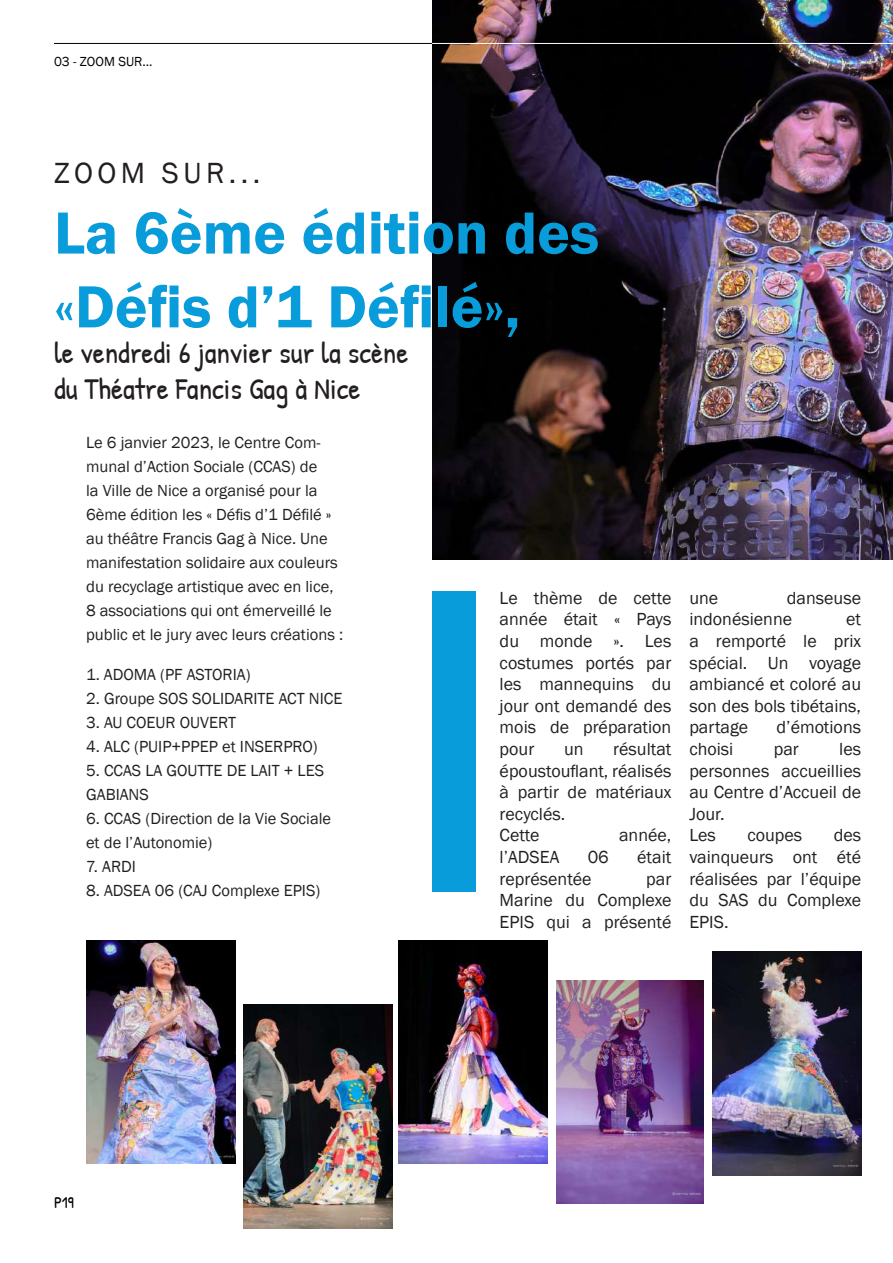
<style>
.page{position:relative;width:893px;height:1263px;background:#fff}
.page>*{position:absolute;margin:0;border:0;box-sizing:border-box;transform-origin:0 0}
.t1{font:600 61.5px/73.8px "Franklin Gothic";color:#099cda}
.t2{font:30px/36px "Patrick Hand";color:#231f20}
.t3{font:30px "Franklin Gothic";letter-spacing:.15em;color:#231f20}
.t4{font:18px/21.6px "Franklin Gothic";color:#231f20;text-align:justify}
.t5{font:16.5px/24px "Franklin Gothic";color:#231f20}
.t6{font:16.5px "Patrick Hand";color:#000}
.t7{font:13.5px "Franklin Gothic";color:#000}
</style>
<div class="page">
<hr style="left:54px;top:43px;width:839px;height:1px;background:#000">
<img style="left:432px;top:0;width:461px;height:559px">
<div style="left:432px;top:591px;width:43px;height:301px;background:#099cda"></div>
<img style="left:399px;top:940px;width:149px;height:223px">
<img style="left:712px;top:952px;width:149px;height:223px">
<img style="left:243px;top:1005px;width:149px;height:223px">
<img style="left:86px;top:940px;width:149px;height:223px">
<img style="left:556px;top:980px;width:148px;height:223px">
<hr style="left:432px;top:43px;width:461px;height:1px;background:#fff">
<p class="t7" style="left:54px;top:53px;width:100px">03 - ZOOM SUR...</p>
<h2 class="t3" style="left:54px;top:154px;width:208px">ZOOM SUR...</h2>
<h1 class="t1" style="left:54px;top:197px;width:547px">La 6ème édition des «Défis d’1 Défilé»,</h1>
<h2 class="t2" style="left:54px;top:334px;width:356px">le vendredi 6 janvier sur la scène du Théatre Fancis Gag à Nice</h2>
<p class="t5" style="left:86px;top:431px;width:259px">Le 6 janvier 2023, le Centre Com&shy;munal d’Action Sociale (CCAS) de<br>la Ville de Nice a organisé pour la 6ème édition les « Défis d’1 Défilé » au théâtre Francis Gag à Nice. Une manifestation solidaire aux couleurs du recyclage artistique avec en lice, 8 associations qui ont émerveillé le public et le jury avec leurs créations :</p>
<p class="t5" style="left:86px;top:662px;width:166px">1. ADOMA (PF ASTORIA)</p>
<p class="t5" style="left:86px;top:686px;width:258px">2. Groupe SOS SOLIDARITE ACT NICE</p>
<p class="t5" style="left:86px;top:710px;width:152px">3. AU COEUR OUVERT</p>
<p class="t5" style="left:86px;top:734px;width:233px">4. ALC (PUIP+PPEP et INSERPRO)</p>
<p class="t5" style="left:86px;top:758px;width:240px">5. CCAS LA GOUTTE DE LAIT + LES<br>GABIANS</p>
<p class="t5" style="left:86px;top:806px;width:247px">6. CCAS (Direction de la Vie Sociale et de l’Autonomie)</p>
<p class="t5" style="left:86px;top:854px;width:51px">7. ARDI</p>
<p class="t5" style="left:86px;top:878px;width:236px">8. ADSEA 06 (CAJ Complexe EPIS)</p>
<p class="t4" style="left:500px;top:587px;width:173px">Le thème de cette année était « Pays du monde ». Les costumes portés par les mannequins du jour ont demandé des mois de préparation pour</p>
<p class="t4" style="left:500px;top:738px;width:173px;text-align:left;text-indent:114px">résultat époustouflant, réalisés à partir de matériaux recyclés.<br>Cette</p>
<p class="t4" style="left:564px;top:738px;width:21px">un</p>
<p class="t4" style="left:619px;top:825px;width:54px">année,</p>
<p class="t4" style="left:500px;top:846px;width:61px">l’ADSEA</p>
<p class="t4" style="left:588px;top:846px;width:23px">06</p>
<p class="t4" style="left:637px;top:846px;width:36px">était</p>
<p class="t4" style="left:500px;top:868px;width:94px">représentée</p>
<p class="t4" style="left:500px;top:868px;width:173px;text-indent:147px">par Marine du Complexe EPIS qui a présenté</p>
<p class="t4" style="left:689px;top:587px;width:173px;text-indent:98px">danseuse indonésienne</p>
<p class="t4" style="left:689px;top:587px;width:30px">une</p>
<p class="t4" style="left:689px;top:609px;width:173px;text-indent:157px">et a remporté le prix spécial. Un voyage ambiancé et coloré au son des bols tibétains, partage</p>
<p class="t4" style="left:776px;top:717px;width:86px">d’émotions</p>
<p class="t4" style="left:689px;top:738px;width:173px;text-align:left;text-indent:150px">les personnes accueillies au Centre d’Accueil de<br>Jour.<br>Les</p>
<p class="t4" style="left:689px;top:738px;width:46px">choisi</p>
<p class="t4" style="left:774px;top:738px;width:27px">par</p>
<p class="t4" style="left:689px;top:825px;width:173px;text-indent:144px">des vainqueurs ont été réalisées par l’équipe du SAS du Complexe EPIS.</p>
<p class="t4" style="left:747px;top:825px;width:56px">coupes</p>
<p class="t6" style="left:54px;top:1190px;width:21px">P19</p>
</div>
